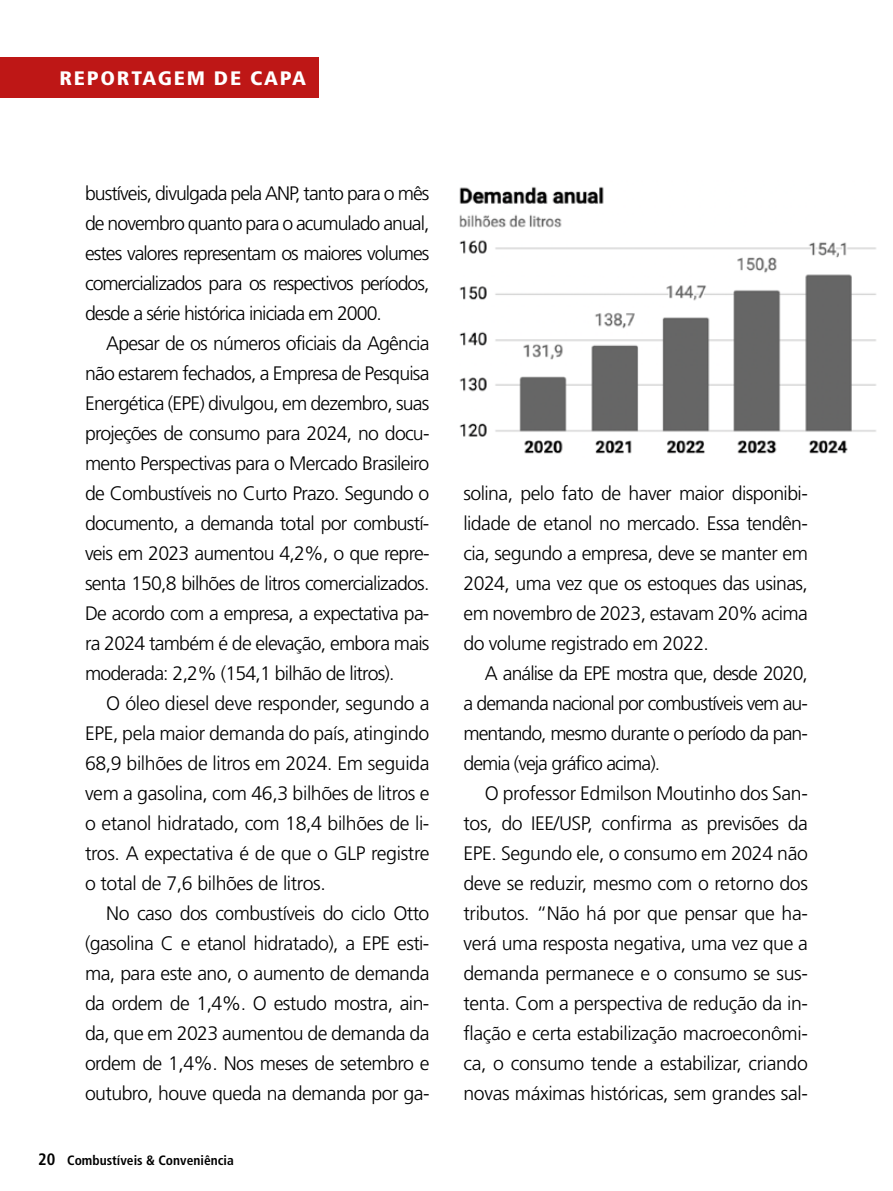
<style>
.page{position:relative;width:893px;height:1191px;background:#fff}
.page>*{position:absolute;margin:0;border:0;box-sizing:border-box;transform-origin:0 0}
.t1{font:300 19.5px/30px "Frutiger";letter-spacing:-.03em;color:#000;text-align:justify}
.t2{font:900 condensed 19.5px "Frutiger";letter-spacing:.08em;color:#fff;scale:1.1 1}
.t3{font:700 condensed 13.5px "Frutiger";color:#000}
.s1{font-size:16.5px}
</style>
<div class="page">
<div style="left:0;top:57px;width:319px;height:41px;background:#be1716"></div>
<img style="left:459px;top:186px;width:417px;height:268px">
<p class="t2" style="left:60px;top:67px;width:226px">REPORTAGEM DE CAPA</p>
<p class="t1" style="left:85px;top:179px;width:346px">bustíveis, divulgada pela ANP, tanto para o mês de novembro quanto para o acumulado anual, estes valores representam os maiores volumes comercializados para os respectivos períodos, desde a série histórica iniciada em 2000.</p>
<p class="t1" style="left:85px;top:329px;width:346px;text-indent:21px">Apesar de os números oficiais da Agência não estarem fechados, a Empresa de Pesquisa Energética (EPE) divulgou, em dezembro, suas projeções de consumo para 2024, no docu&shy;mento Perspectivas para o Mercado Brasileiro de Combustíveis no Curto Prazo. Segundo o documento, a demanda total por combustí&shy;veis em 2023 aumentou 4,2%, o que repre&shy;senta 150,8 bilhões de litros comercializados.<br>De acordo com a empresa, a expectativa pa&shy;ra 2024 também é de elevação, embora mais moderada: 2,2% (154,1 bilhão de litros).</p>
<p class="t1" style="left:85px;top:688px;width:346px;text-indent:21px">O óleo diesel deve responder, segundo a EPE, pela maior demanda do país, atingindo 68,9 bilhões de litros em 2024. Em seguida vem a gasolina, com 46,3 bilhões de litros e o etanol hidratado, com 18,4 bilhões de li&shy;tros. A expectativa é de que o GLP registre o total de 7,6 bilhões de litros.</p>
<p class="t1" style="left:85px;top:898px;width:346px;text-indent:21px">No caso dos combustíveis do ciclo Otto (gasolina C e etanol hidratado), a EPE esti&shy;ma, para este ano, o aumento de demanda da ordem de 1,4%. O estudo mostra, ain&shy;da, que em 2023 aumentou de demanda da ordem de 1,4%. Nos meses de setembro e outubro, houve queda na demanda por ga-</p>
<p class="t3" style="left:38px;top:1152px;width:197px"><span class="s1">20</span> Combustíveis &amp; Conveniência</p>
<p class="t1" style="left:463px;top:478px;width:346px">solina, pelo fato de haver maior disponibi&shy;lidade de etanol no mercado. Essa tendên&shy;cia, segundo a empresa, deve se manter em 2024, uma vez que os estoques das usinas, em novembro de 2023, estavam 20% acima do volume registrado em 2022.</p>
<p class="t1" style="left:463px;top:658px;width:346px;text-indent:21px">A análise da EPE mostra que, desde 2020, a demanda nacional por combustíveis vem au&shy;mentando, mesmo durante o período da pan&shy;demia (veja gráfico acima).</p>
<p class="t1" style="left:463px;top:778px;width:346px;text-indent:21px">O professor Edmilson Moutinho dos San&shy;tos, do IEE/USP, confirma as previsões da EPE. Segundo ele, o consumo em 2024 não deve se reduzir, mesmo com o retorno dos tributos. “Não há por que pensar que ha&shy;verá uma resposta negativa, uma vez que a demanda permanece e o consumo se sus&shy;tenta. Com a perspectiva de redução da in&shy;flação e certa estabilização macroeconômi&shy;ca, o consumo tende a estabilizar, criando novas máximas históricas, sem grandes sal-</p>
</div>
